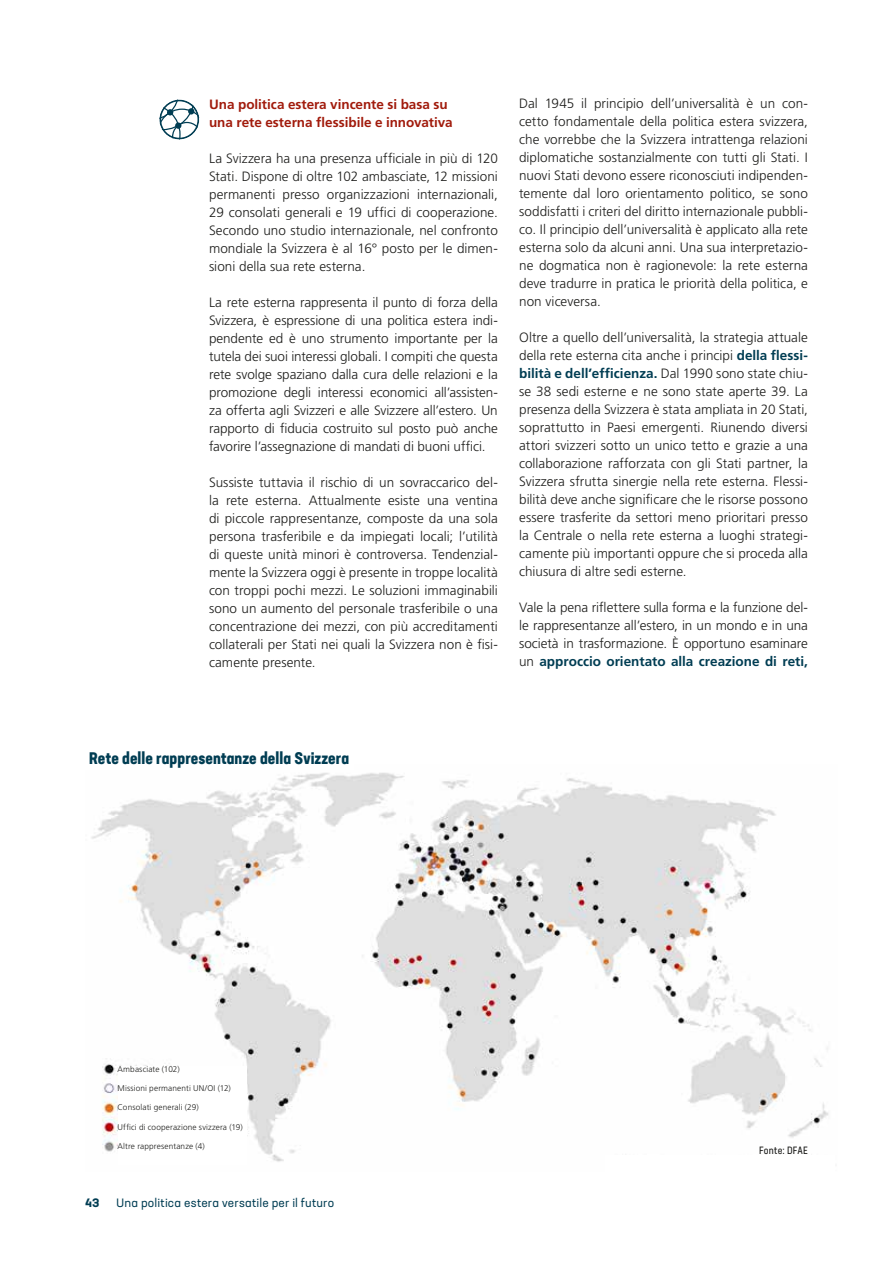
<style>
.page{position:relative;width:893px;height:1263px;background:#fff}
.page>*{position:absolute;margin:0;border:0;box-sizing:border-box;transform-origin:0 0}
.t1{font:700 condensed 16.5px "Neusa Next Std";letter-spacing:.005em;color:#003d53}
.t2{font:300 13.5px/18px "Frutiger LT Pro";color:#1d1d1b;text-align:justify}
.t3{font:700 13.5px/18px "Frutiger LT Pro";color:#a11b0c}
.t4{font:12px "Neusa Next Std";letter-spacing:.02em;color:#003d53}
.t5{font:700 12px "Neusa Next Std";color:#003d53}
.t6{font:condensed 10.5px "Neusa Next Std";letter-spacing:.02em;color:#1d1d1b}
.t7{font:300 8.25px "Frutiger LT Pro";letter-spacing:.015em;color:#1d1d1b}
.s1{font-weight:700;color:#003d53}
</style>
<div class="page">
<svg style="left:159px;top:100px;width:40px;height:39px"></svg>
<img style="left:91px;top:772px;width:738px;height:390px">
<div style="left:606px;top:1155px;width:229px;height:16px;background:#fff"></div>
<div style="left:118px;top:1066px;width:128px;height:98px;background:#fff"></div>
<p class="t3" style="left:209px;top:95px;width:245px">Una politica estera vincente si basa su una rete esterna flessibile e innovativa</p>
<p class="t2" style="left:209px;top:149px;width:290px">La Svizzera ha una presenza ufficiale in più di 120<br>Stati. Dispone di oltre 102 ambasciate, 12 missioni permanenti presso organizzazioni internazionali, 29 consolati generali e 19 uffici di cooperazione.<br>Secondo uno studio internazionale, nel confronto mondiale la Svizzera è al 16° posto per le dimen&shy;sioni della sua rete esterna.</p>
<p class="t2" style="left:209px;top:293px;width:290px">La rete esterna rappresenta il punto di forza della Svizzera, è espressione di una politica estera indi&shy;pendente ed è uno strumento importante per la tutela dei suoi interessi globali. I compiti che questa rete svolge spaziano dalla cura delle relazioni e la promozione degli interessi economici all’assisten&shy;za offerta agli Svizzeri e alle Svizzere all’estero. Un rapporto di fiducia costruito sul posto può anche favorire l’assegnazione di mandati di buoni uffici.</p>
<p class="t2" style="left:209px;top:473px;width:290px">Sussiste tuttavia il rischio di un sovraccarico del&shy;la rete esterna. Attualmente esiste una ventina di piccole rappresentanze, composte da una sola persona trasferibile e da impiegati locali; l’utilità di queste unità minori è controversa. Tendenzial&shy;mente la Svizzera oggi è presente in troppe località con troppi pochi mezzi. Le soluzioni immaginabili sono un aumento del personale trasferibile o una concentrazione dei mezzi, con più accreditamenti collaterali per Stati nei quali la Svizzera non è fisi&shy;camente presente.</p>
<p class="t2" style="left:519px;top:95px;width:290px">Dal 1945 il principio dell’universalità è un con&shy;cetto fondamentale della politica estera svizzera, che vorrebbe che la Svizzera intrattenga relazioni diplomatiche sostanzialmente con tutti gli Stati. I nuovi Stati devono essere riconosciuti indipenden&shy;temente dal loro orientamento politico, se sono soddisfatti i criteri del diritto internazionale pubbli&shy;co. Il principio dell’universalità è applicato alla rete esterna solo da alcuni anni. Una sua interpretazio&shy;ne dogmatica non è ragionevole: la rete esterna deve tradurre in pratica le priorità della politica, e non viceversa.</p>
<p class="t2" style="left:519px;top:329px;width:290px">Oltre a quello dell’universalità, la strategia attuale della rete esterna cita anche i principi <span class="s1">della flessi&shy;bilità e dell’efficienza.</span> Dal 1990 sono state chiu&shy;se 38 sedi esterne e ne sono state aperte 39. La presenza della Svizzera è stata ampliata in 20 Stati, soprattutto in Paesi emergenti. Riunendo diversi attori svizzeri sotto un unico tetto e grazie a una collaborazione rafforzata con gli Stati partner, la Svizzera sfrutta sinergie nella rete esterna. Flessi&shy;bilità deve anche significare che le risorse possono essere trasferite da settori meno prioritari presso la Centrale o nella rete esterna a luoghi strategi&shy;camente più importanti oppure che si proceda alla chiusura di altre sedi esterne.</p>
<p class="t2" style="left:519px;top:599px;width:290px">Vale la pena riflettere sulla forma e la funzione del&shy;le rappresentanze all’estero, in un mondo e in una società in trasformazione. È opportuno esaminare un <span class="s1">approccio orientato alla creazione di reti,</span></p>
<p class="t1" style="left:89px;top:748px;width:261px">Rete delle rappresentanze della Svizzera</p>
<p class="t7" style="left:118px;top:1064px;width:64px">Ambasciate (102)</p>
<p class="t7" style="left:118px;top:1083px;width:115px">Missioni permanenti UN/OI (12)</p>
<p class="t7" style="left:118px;top:1103px;width:83px">Consolati generali (29)</p>
<p class="t7" style="left:118px;top:1122px;width:127px">Uffici di cooperazione svizzera (19)</p>
<p class="t7" style="left:118px;top:1141px;width:89px">Altre rappresentanze (4)</p>
<p class="t6" style="left:759px;top:1144px;width:50px">Fonte: DFAE</p>
<p class="t5" style="left:85px;top:1195px;width:16px">43</p>
<p class="t4" style="left:117px;top:1195px;width:219px">Una politica estera versatile per il futuro</p>
</div>
